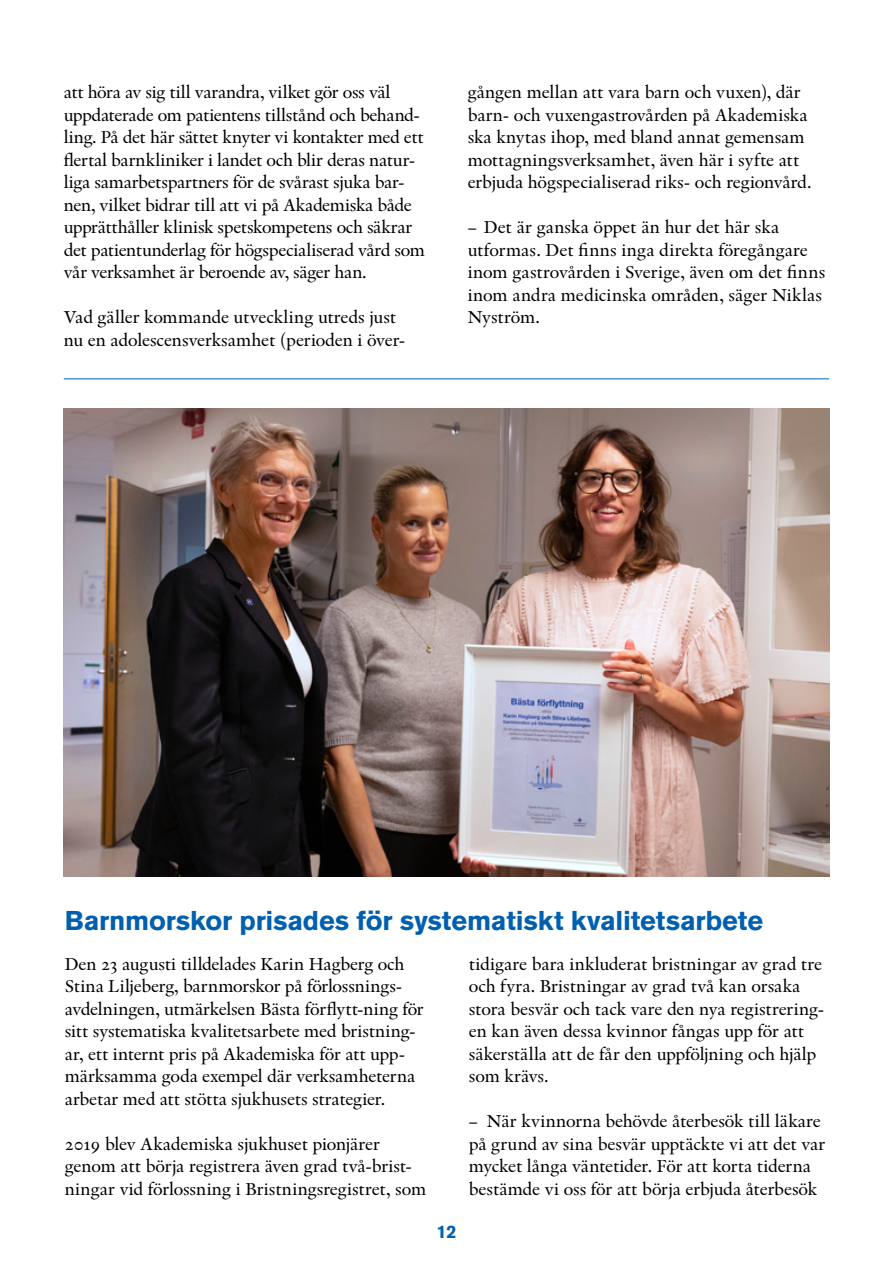
<style>
.page{position:relative;width:893px;height:1263px;background:#fff}
.page>*{position:absolute;margin:0;border:0;box-sizing:border-box;transform-origin:0 0}
.H2_över_spalter{font:700 27px "Akzidenz Grotesk BE";letter-spacing:-.005em;color:#005faf}
.Brödtext_utan_indrag{font:18px/22.5px "Indigo Antiqua 2";letter-spacing:-.015em;color:#000}
.t1{font:700 18px "Akzidenz Grotesk BE";color:#005faf}
</style>
<div class="page">
<img style="left:64px;top:408px;width:765px;height:468px">
<hr style="left:64px;top:378px;width:765px;height:1px;background:#005faf">
<p class="Brödtext_utan_indrag" style="left:64px;top:80px;width:363px">att höra av sig till varandra, vilket gör oss väl uppdaterade om patientens tillstånd och behand&shy;ling. På det här sättet knyter vi kontakter med ett flertal barnkliniker i landet och blir deras natur&shy;liga samarbetspartners för de svårast sjuka bar&shy;nen, vilket bidrar till att vi på Akademiska både upprätthåller klinisk spetskompetens och säkrar det patientunderlag för högspecialiserad vård som vår verksamhet är beroende av, säger han.</p>
<p class="Brödtext_utan_indrag" style="left:64px;top:305px;width:343px">Vad gäller kommande utveckling utreds just nu en adolescensverksamhet (perioden i över-</p>
<p class="Brödtext_utan_indrag" style="left:468px;top:80px;width:345px">gången mellan att vara barn och vuxen), där barn- och vuxengastrovården på Akademiska ska knytas ihop, med bland annat gemensam mottagningsverksamhet, även här i syfte att erbjuda högspecialiserad riks- och regionvård.</p>
<p class="Brödtext_utan_indrag" style="left:468px;top:215px;width:359px">– Det är ganska öppet än hur det här ska utformas. Det finns inga direkta föregångare inom gastrovården i Sverige, även om det finns inom andra medicinska områden, säger Niklas Nyström.</p>
<p class="H2_över_spalter" style="left:65px;top:905px;width:700px">Barnmorskor prisades för systematiskt kvalitetsarbete</p>
<p class="Brödtext_utan_indrag" style="left:65px;top:952px;width:361px">Den 23 augusti tilldelades Karin Hagberg och Stina Liljeberg, barnmorskor på förlossnings&shy;avdelningen, utmärkelsen Bästa förflytt-ning för sitt systematiska kvalitetsarbete med bristning&shy;ar, ett internt pris på Akademiska för att upp&shy;märksamma goda exempel där verksamheterna arbetar med att stötta sjukhusets strategier.</p>
<p class="Brödtext_utan_indrag" style="left:65px;top:1132px;width:363px">2019 blev Akademiska sjukhuset pionjärer genom att börja registrera även grad två-brist&shy;ningar vid förlossning i Bristningsregistret, som</p>
<p class="Brödtext_utan_indrag" style="left:469px;top:952px;width:357px">tidigare bara inkluderat bristningar av grad tre och fyra. Bristningar av grad två kan orsaka stora besvär och tack vare den nya registrering&shy;en kan även dessa kvinnor fångas upp för att säkerställa att de får den uppföljning och hjälp som krävs.</p>
<p class="Brödtext_utan_indrag" style="left:469px;top:1109px;width:358px">– När kvinnorna behövde återbesök till läkare på grund av sina besvär upptäckte vi att det var mycket långa väntetider. För att korta tiderna bestämde vi oss för att börja erbjuda återbesök</p>
<p class="t1" style="left:436px;top:1221px;width:22px">12</p>
</div>
